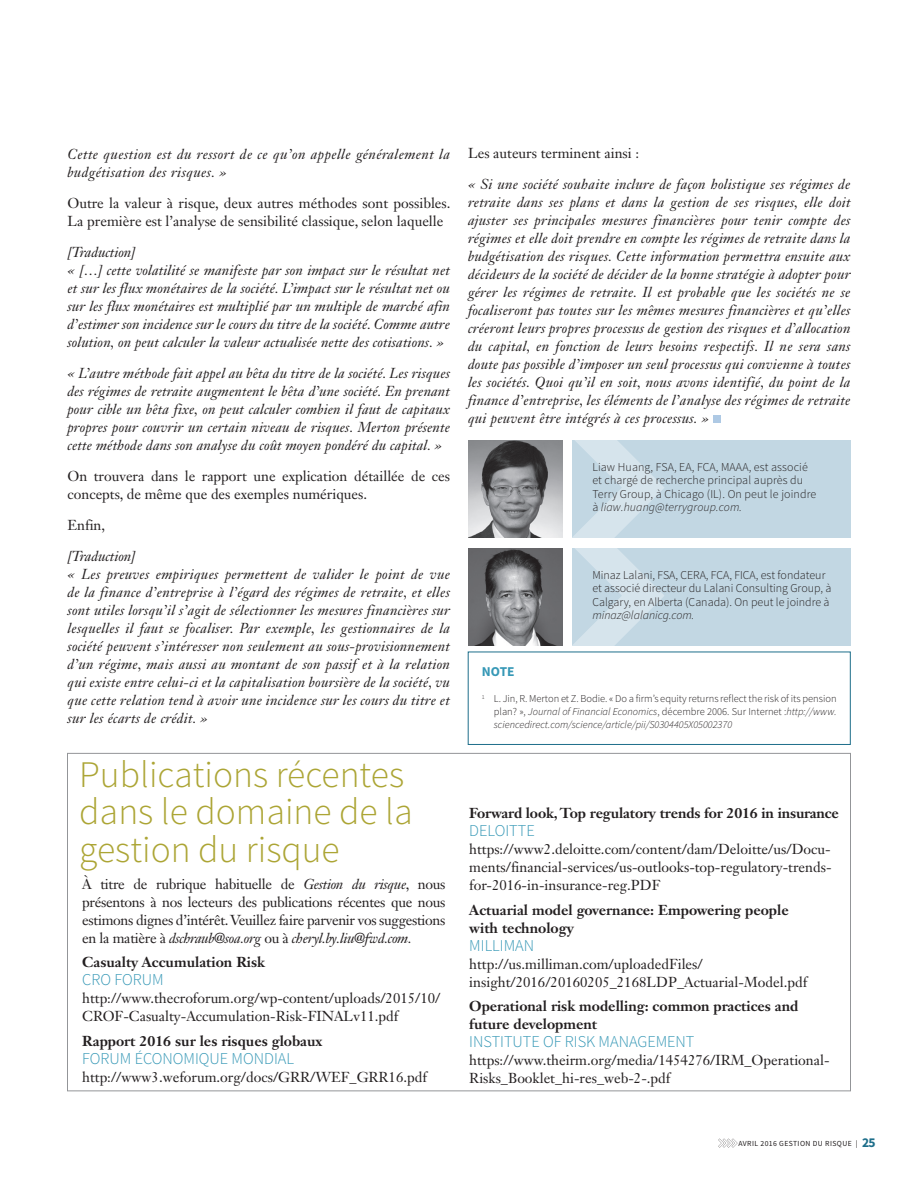
<style>
.page{position:relative;width:918px;height:1188px;background:#fff}
.page>*{position:absolute;margin:0;border:0;box-sizing:border-box;transform-origin:0 0}
.Article_TItle{font:300 37.5px/37.5px "Source Sans Pro";color:#aca535}
.Article_Subhead{font:300 16.5px "Source Sans Pro";color:#3698b6}
.Article_Body{font:italic 14.25px/18px "Janson Text LT Std";letter-spacing:.02em;color:#231f20;text-align:justify}
.Article_Body-2{font:14.25px/18px "Janson Text LT Std";color:#231f20}
.Article_Body-3{font:700 14.25px/18px "Janson Text LT Std";color:#231f20}
.Article_Body-4{font:italic 14.25px "Janson Text LT Std";color:#231f20}
.Endnotes_Title{font:700 13.5px "Source Sans Pro";color:#3698b6}
.Author_Info{font:300 12px/13.5px "Source Sans Pro";color:#231f20}
.Endnotes_Body{font:300 10.5px/12.8px "Source Sans Pro";color:#231f20;text-align:justify}
.Folio_Right{font:7.8px "Source Sans Pro";letter-spacing:.05em;color:#231f20}
.s1{font-style:italic}
.s2{font-weight:700;font-size:13.5px;color:#1d6e8a}
</style>
<div class="page">
<div style="left:713px;top:415px;width:8px;height:8px;background:#aec9e4"></div>
<div style="left:572px;top:440px;width:278px;height:97px;background:#c2d7e3"></div>
<img style="left:468px;top:440px;width:94px;height:97px">
<svg style="left:573px;top:440px;width:91px;height:97px"></svg>
<div style="left:572px;top:548px;width:278px;height:97px;background:#c2d7e3"></div>
<img style="left:468px;top:548px;width:94px;height:97px">
<svg style="left:573px;top:548px;width:91px;height:97px"></svg>
<div style="left:468px;top:652px;width:382px;height:93px;border:1px solid #1d6e8a"></div>
<svg style="left:718px;top:1139px;width:20px;height:9px"></svg>
<p class="Article_Body" style="left:68px;top:145px;width:384px">Cette question est du ressort de ce qu’on appelle généralement la budgétisation des risques. »</p>
<p class="Article_Body-2" style="left:68px;top:194px;width:385px">Outre la valeur à risque, deux autres méthodes sont possibles.<br>La première est l’analyse de sensibilité classique, selon laquelle</p>
<p class="Article_Body-4" style="left:68px;top:243px;width:70px">[Traduction]</p>
<p class="Article_Body" style="left:68px;top:261px;width:384px">« […] cette volatilité se manifeste par son impact sur le résultat net et sur les flux monétaires de la société. L’impact sur le résultat net ou sur les flux monétaires est multiplié par un multiple de marché afin d’estimer son incidence sur le cours du titre de la société. Comme autre solution, on peut calculer la valeur actualisée nette des cotisations. »</p>
<p class="Article_Body" style="left:68px;top:364px;width:384px">« L’autre méthode fait appel au bêta du titre de la société. Les risques des régimes de retraite augmentent le bêta d’une société. En prenant pour cible un bêta fixe, on peut calculer combien il faut de capitaux propres pour couvrir un certain niveau de risques. Merton présente cette méthode dans son analyse du coût moyen pondéré du capital. »</p>
<p class="Article_Body-2" style="left:68px;top:467px;width:384px">On trouvera dans le rapport une explication détaillée de ces concepts, de même que des exemples numériques.</p>
<p class="Article_Body-2" style="left:68px;top:516px;width:39px">Enfin,</p>
<p class="Article_Body-4" style="left:68px;top:547px;width:70px">[Traduction]</p>
<p class="Article_Body" style="left:68px;top:565px;width:384px">« Les preuves empiriques permettent de valider le point de vue de la finance d’entreprise à l’égard des régimes de retraite, et elles sont utiles lorsqu’il s’agit de sélectionner les mesures financières sur lesquelles il faut se focaliser. Par exemple, les gestionnaires de la société peuvent s’intéresser non seulement au sous-provisionnement d’un régime, mais aussi au montant de son passif et à la relation qui existe entre celui-ci et la capitalisation boursière de la société, vu que cette relation tend à avoir une incidence sur les cours du titre et sur les écarts de crédit. »</p>
<p class="Article_TItle" style="left:79px;top:756px;width:335px">Publications récentes dans le domaine de la gestion du risque</p>
<p class="Article_Body-2" style="left:82px;top:875px;width:365px;text-align:justify">À titre de rubrique habituelle de <span class="s1">Gestion du risque</span>, nous présentons à nos lecteurs des publications récentes que nous estimons dignes d’intérêt. Veuillez faire parvenir vos suggestions en la matière à <span class="s1">dschraub@soa.org</span> ou à <span class="s1">cheryl.by.liu@fwd.com.</span></p>
<p class="Article_Body-3" style="left:82px;top:953px;width:184px">Casualty Accumulation Risk</p>
<p class="Article_Subhead" style="left:82px;top:970px;width:83px">CRO FORUM</p>
<p class="Article_Body-2" style="left:82px;top:989px;width:360px">http://www.thecroforum.org/wp-content/uploads/2015/10/<br>CROF-Casualty-Accumulation-Risk-FINALv11.pdf</p>
<p class="Article_Body-3" style="left:82px;top:1032px;width:242px">Rapport 2016 sur les risques globaux</p>
<p class="Article_Subhead" style="left:82px;top:1049px;width:213px">FORUM ÉCONOMIQUE MONDIAL</p>
<p class="Article_Body-2" style="left:82px;top:1068px;width:346px">http://www3.weforum.org/docs/GRR/WEF_GRR16.pdf</p>
<p class="Article_Body-2" style="left:468px;top:144px;width:173px">Les auteurs terminent ainsi :</p>
<p class="Article_Body" style="left:468px;top:175px;width:384px">« Si une société souhaite inclure de façon holistique ses régimes de retraite dans ses plans et dans la gestion de ses risques, elle doit ajuster ses principales mesures financières pour tenir compte des régimes et elle doit prendre en compte les régimes de retraite dans la budgétisation des risques. Cette information permettra ensuite aux décideurs de la société de décider de la bonne stratégie à adopter pour gérer les régimes de retraite. Il est probable que les sociétés ne se focaliseront pas toutes sur les mêmes mesures financières et qu’elles créeront leurs propres processus de gestion des risques et d’allocation du capital, en fonction de leurs besoins respectifs. Il ne sera sans doute pas possible d’imposer un seul processus qui convienne à toutes les sociétés. Quoi qu’il en soit, nous avons identifié, du point de la finance d’entreprise, les éléments de l’analyse des régimes de retraite qui peuvent être intégrés à ces processus. »</p>
<p class="Author_Info" style="left:592px;top:460px;width:225px">Liaw Huang, FSA, EA, FCA, MAAA, est associé et chargé de recherche principal auprès du Terry Group, à Chicago (IL). On peut le joindre à <span class="s1">liaw.huang@terrygroup.com.</span></p>
<p class="Author_Info" style="left:592px;top:568px;width:241px">Minaz Lalani, FSA, CERA, FCA, FICA, est fondateur et associé directeur du Lalani Consulting Group, à Calgary, en Alberta (Canada). On peut le joindre à <span class="s1">minaz@lalanicg.com.</span></p>
<p class="Endnotes_Title" style="left:482px;top:663px;width:34px">NOTE</p>
<p class="Endnotes_Body" style="left:494px;top:692px;width:344px;text-indent:-12px"><sup>1</sup> L. Jin, R. Merton et Z. Bodie. « Do a firm’s equity returns reflect the risk of its pension plan? », <span class="s1">Journal of Financial Economics</span>, décembre 2006. Sur Internet :<span class="s1">http://www. sciencedirect.com/science/article/pii/S0304405X05002370</span></p>
<p class="Article_Body-3" style="left:469px;top:804px;width:371px">Forward look, Top regulatory trends for 2016 in insurance</p>
<p class="Article_Subhead" style="left:469px;top:820px;width:67px">DELOITTE</p>
<p class="Article_Body-2" style="left:469px;top:840px;width:364px;text-align:justify">https://www2.deloitte.com/content/dam/Deloitte/us/Docu&shy;ments/financial-services/us-outlooks-top-regulatory-trends&shy;for-2016-in-insurance-reg.PDF</p>
<p class="Article_Body-3" style="left:469px;top:900px;width:321px">Actuarial model governance: Empowering people with technology</p>
<p class="Article_Subhead" style="left:469px;top:935px;width:66px">MILLIMAN</p>
<p class="Article_Body-2" style="left:469px;top:954px;width:339px">http://us.milliman.com/uploadedFiles/ insight/2016/20160205_2168LDP_Actuarial-Model.pdf</p>
<p class="Article_Body-3" style="left:469px;top:997px;width:331px">Operational risk modelling: common practices and future development</p>
<p class="Article_Subhead" style="left:469px;top:1032px;width:227px">INSTITUTE OF RISK MANAGEMENT</p>
<p class="Article_Body-2" style="left:469px;top:1051px;width:362px">https://www.theirm.org/media/1454276/IRM_Operational-<br>Risks_Booklet_hi-res_web-2-.pdf</p>
<p class="Folio_Right" style="left:738px;top:1138px;width:139px">AVRIL 2016 GESTION DU RISQUE | <span class="s2">25</span></p>
</div>
